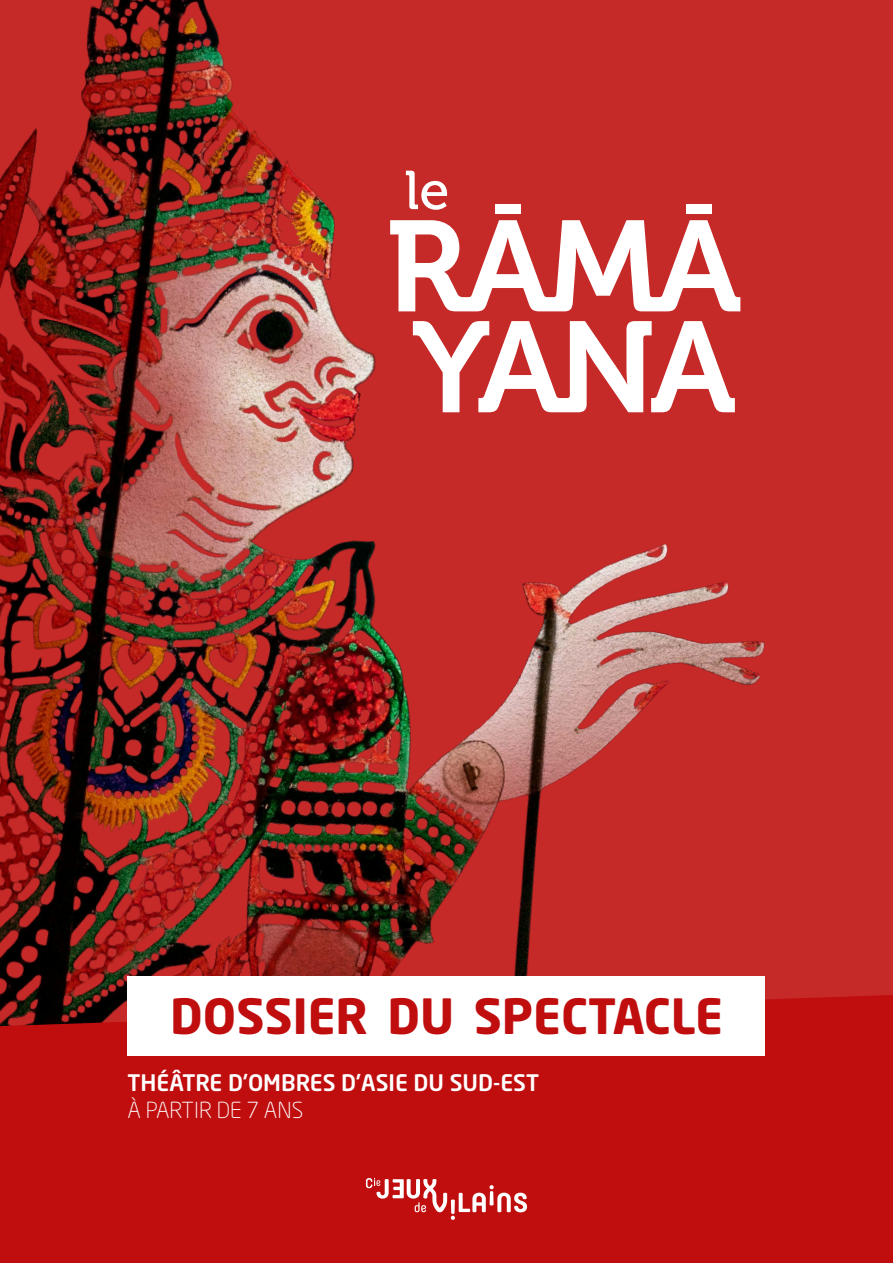
<style>
.page{position:relative;width:893px;height:1263px;background:#fff}
.page>*{position:absolute;margin:0;border:0;box-sizing:border-box;transform-origin:0 0}
.t1{font:700 48px "Neo Sans Pro";color:#c00d0e}
.t2{font:500 22.5px "Neo Sans Pro";color:#fff}
.t3{font:300 21.9px "Neo Sans Pro";color:#fff}
</style>
<div class="page">
<img style="left:0;top:0;width:893px;height:995px">
<svg style="left:390px;top:220px;width:350px;height:91px"></svg>
<svg style="left:413px;top:321px;width:322px;height:91px"></svg>
<div style="left:686px;top:204px;width:25px;height:9px;background:#fff"></div>
<div style="left:495px;top:204px;width:26px;height:9px;background:#fff"></div>
<svg style="left:406px;top:171px;width:41px;height:39px"></svg>
<div style="left:0;top:995px;width:893px;height:268px;background:#c00d0e"></div>
<svg style="left:366px;top:1178px;width:161px;height:42px"></svg>
<div style="left:128px;top:976px;width:637px;height:79px;background:#fff"></div>
<h1 class="t1" style="left:170px;top:985px;width:554px">DOSSIER DU SPECTACLE</h1>
<p class="t2" style="left:128px;top:1068px;width:413px">THÉÂTRE D’OMBRES D’ASIE DU SUD-EST</p>
<p class="t3" style="left:128px;top:1097px;width:177px">À PARTIR DE 7 ANS</p>
</div>
